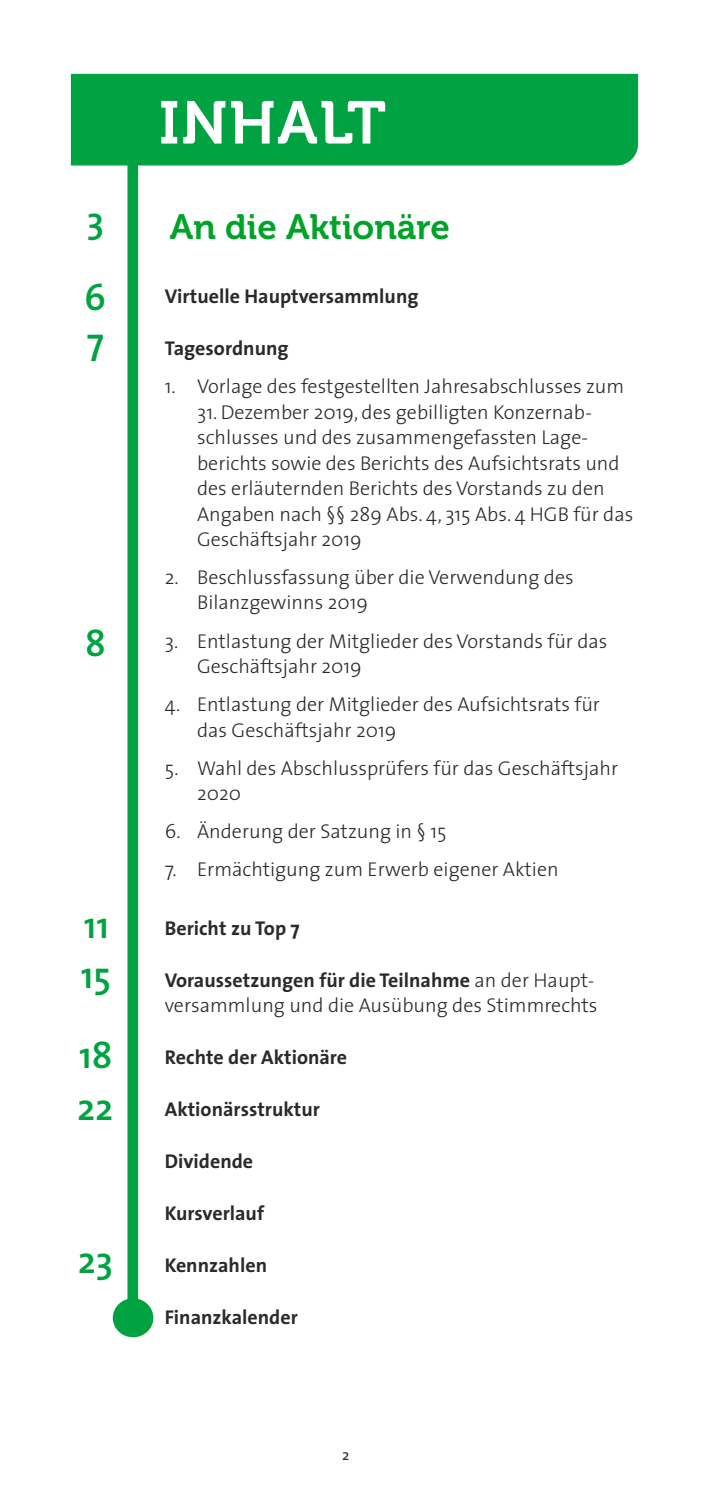
<style>
.page{position:relative;width:709px;height:1489px;background:#fff}
.page>*{position:absolute;margin:0;border:0;box-sizing:border-box;transform-origin:0 0}
.t1{font:60px "Museo 700";letter-spacing:.03em;color:#fff}
.t2{font:600 37.5px/79.8px "The Sans";color:#00a241}
.t3{font:35px "Museo 700";color:#00a228}
.t4{font:300 20px/25.5px "The Sans";color:#2a2a29}
.t5{font:700 20px "The Sans";color:#2a2a29}
.t6{font:15px "The Sans";color:#2a2a29}
.s1{font-weight:700}
</style>
<div class="page">
<div style="left:71px;top:74px;width:567px;height:91px;background:#00a241"></div>
<div style="left:127px;top:111px;width:11px;height:1204px;background:#00a241"></div>
<div style="left:113px;top:1298px;width:40px;height:39px;background:#00a241;border-radius:50%"></div>
<h2 class="t2" style="left:87px;top:180px;width:19px">3</h2>
<h2 class="t2" style="left:84px;top:257px;width:23px">6</h2>
<h2 class="t2" style="left:87px;top:301px;width:19px">7</h2>
<h2 class="t2" style="left:85px;top:603px;width:22px">8</h2>
<h2 class="t2" style="left:84px;top:884px;width:27px">11</h2>
<h2 class="t2" style="left:79px;top:935px;width:35px">15<br>18</h2>
<h2 class="t2" style="left:77px;top:1067px;width:38px">22</h2>
<h2 class="t2" style="left:78px;top:1219px;width:37px">23</h2>
<h1 class="t1" style="left:159px;top:98px;width:228px">INHALT</h1>
<h3 class="t3" style="left:170px;top:213px;width:281px">An die Aktionäre</h3>
<p class="t5" style="left:165px;top:284px;width:255px">Virtuelle Hauptversammlung</p>
<p class="t5" style="left:165px;top:336px;width:125px">Tagesordnung</p>
<p class="t4" style="left:165px;top:374px;width:461px">1. Vorlage des festgestellten Jahresabschlusses zum</p>
<p class="t4" style="left:197px;top:399px;width:438px">31. Dezember 2019, des gebilligten Konzernab&shy;schlusses und des zusammengefassten Lage&shy;berichts sowie des Berichts des Aufsichtsrats und des erläuternden Berichts des Vorstands zu den Angaben nach §§ 289 Abs. 4, 315 Abs. 4 HGB für das Geschäftsjahr 2019</p>
<p class="t4" style="left:197px;top:564px;width:378px;text-indent:-32px">2. Beschlussfassung über die Verwendung des<br>Bilanzgewinns 2019</p>
<p class="t4" style="left:197px;top:628px;width:412px;text-indent:-32px">3. Entlastung der Mitglieder des Vorstands für das<br>Geschäftsjahr 2019</p>
<p class="t4" style="left:197px;top:691px;width:404px;text-indent:-32px">4. Entlastung der Mitglieder des Aufsichtsrats für das Geschäftsjahr 2019</p>
<p class="t4" style="left:197px;top:755px;width:422px;text-indent:-32px">5. Wahl des Abschlussprüfers für das Geschäftsjahr<br>2020</p>
<p class="t4" style="left:165px;top:818px;width:283px">6. Änderung der Satzung in § 15</p>
<p class="t4" style="left:165px;top:856px;width:395px">7. Ermächtigung zum Erwerb eigener Aktien</p>
<p class="t5" style="left:165px;top:916px;width:136px">Bericht zu Top 7</p>
<p class="t4" style="left:165px;top:966px;width:434px"><span class="s1">Voraussetzungen für die Teilnahme</span> an der Haupt&shy;versammlung und die Ausübung des Stimmrechts</p>
<p class="t5" style="left:165px;top:1045px;width:184px">Rechte der Aktionäre</p>
<p class="t5" style="left:165px;top:1097px;width:156px">Aktionärsstruktur</p>
<p class="t5" style="left:165px;top:1149px;width:90px">Dividende</p>
<p class="t5" style="left:165px;top:1201px;width:101px">Kursverlauf</p>
<p class="t5" style="left:165px;top:1253px;width:104px">Kennzahlen</p>
<p class="t5" style="left:165px;top:1305px;width:134px">Finanzkalender</p>
<p class="t6" style="left:342px;top:1445px;width:9px">2</p>
</div>
